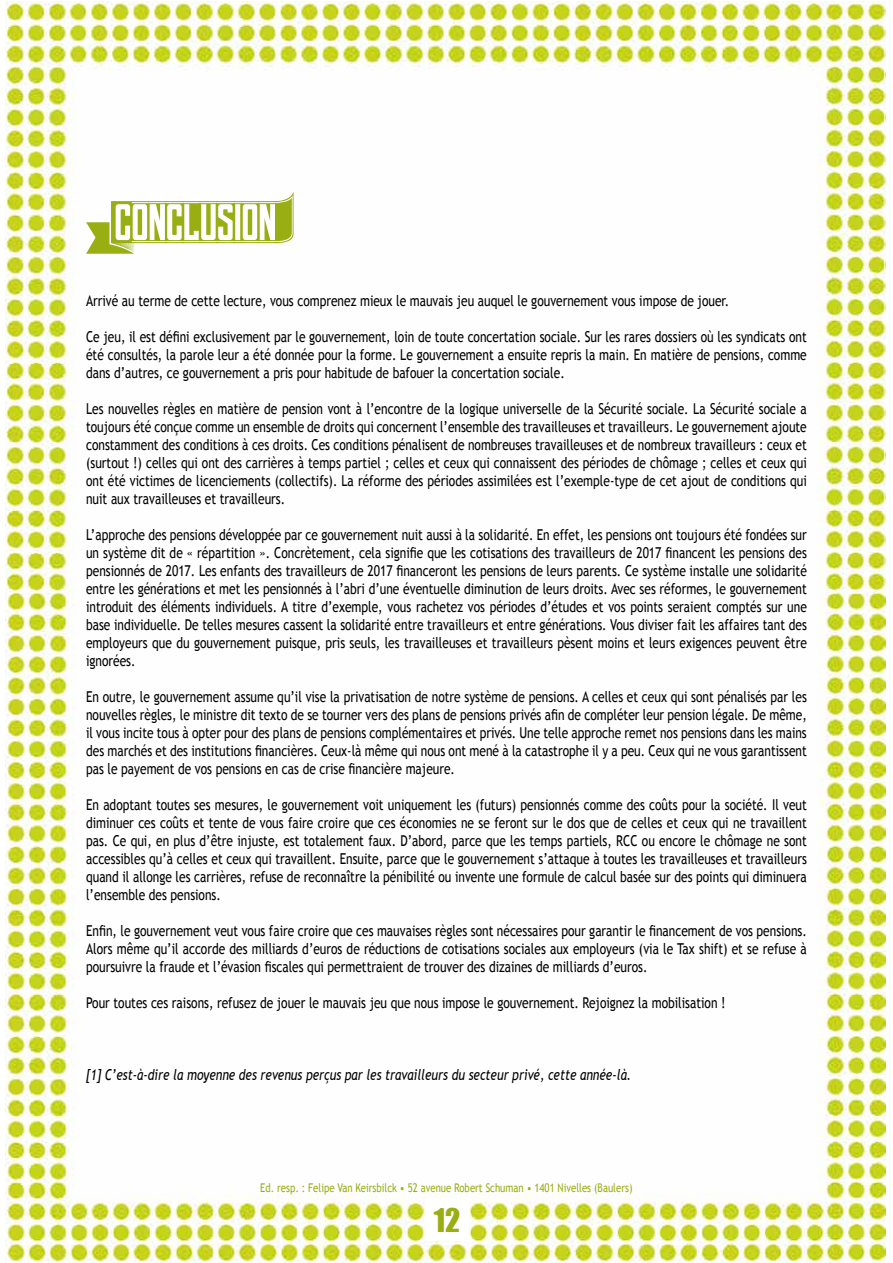
<style>
.page{position:relative;width:893px;height:1263px;background:#fff}
.page>*{position:absolute;margin:0;border:0;box-sizing:border-box;transform-origin:0 0}
.t1{font:30px "Impact";color:#99ae12}
.t2{font:15px/18px "Trebuchet MS";color:#000;text-align:justify;scale:.8 1}
.t3{font:italic 15px "Trebuchet MS";color:#000;scale:.8 1}
.t4{font:12px "Trebuchet MS";color:#99ae12;scale:.8 1}
</style>
<div class="page">
<img style="left:6px;top:1px;width:880px;height:1262px">
<div style="left:426px;top:1198px;width:42px;height:43px;background:#fff"></div>
<svg style="left:86px;top:191px;width:208px;height:63px"></svg>
<p class="t2" style="left:86px;top:292px;width:805px">Arrivé au terme de cette lecture, vous comprenez mieux le mauvais jeu auquel le gouvernement vous impose de jouer.</p>
<p class="t2" style="left:86px;top:328px;width:902px">Ce jeu, il est défini exclusivement par le gouvernement, loin de toute concertation sociale. Sur les rares dossiers où les syndicats ont été consultés, la parole leur a été donnée pour la forme. Le gouvernement a ensuite repris la main. En matière de pensions, comme dans d’autres, ce gouvernement a pris pour habitude de bafouer la concertation sociale.</p>
<p class="t2" style="left:86px;top:400px;width:902px">Les nouvelles règles en matière de pension vont à l’encontre de la logique universelle de la Sécurité sociale. La Sécurité sociale a toujours été conçue comme un ensemble de droits qui concernent l’ensemble des travailleuses et travailleurs. Le gouvernement ajoute constamment des conditions à ces droits. Ces conditions pénalisent de nombreuses travailleuses et de nombreux travailleurs : ceux et (surtout !) celles qui ont des carrières à temps partiel ; celles et ceux qui connaissent des périodes de chômage ; celles et ceux qui ont été victimes de licenciements (collectifs). La réforme des périodes assimilées est l’exemple-type de cet ajout de conditions qui nuit aux travailleuses et travailleurs.</p>
<p class="t2" style="left:86px;top:526px;width:902px">L’approche des pensions développée par ce gouvernement nuit aussi à la solidarité. En effet, les pensions ont toujours été fondées sur un système dit de « répartition ». Concrètement, cela signifie que les cotisations des travailleurs de 2017 financent les pensions des pensionnés de 2017. Les enfants des travailleurs de 2017 financeront les pensions de leurs parents. Ce système installe une solidarité entre les générations et met les pensionnés à l’abri d’une éventuelle diminution de leurs droits. Avec ses réformes, le gouvernement introduit des éléments individuels. A titre d’exemple, vous rachetez vos périodes d’études et vos points seraient comptés sur une base individuelle. De telles mesures cassent la solidarité entre travailleurs et entre générations. Vous diviser fait les affaires tant des employeurs que du gouvernement puisque, pris seuls, les travailleuses et travailleurs pèsent moins et leurs exigences peuvent être ignorées.</p>
<p class="t2" style="left:86px;top:688px;width:902px">En outre, le gouvernement assume qu’il vise la privatisation de notre système de pensions. A celles et ceux qui sont pénalisés par les nouvelles règles, le ministre dit texto de se tourner vers des plans de pensions privés afin de compléter leur pension légale. De même, il vous incite tous à opter pour des plans de pensions complémentaires et privés. Une telle approche remet nos pensions dans les mains des marchés et des institutions financières. Ceux-là même qui nous ont mené à la catastrophe il y a peu. Ceux qui ne vous garantissent pas le payement de vos pensions en cas de crise financière majeure.</p>
<p class="t2" style="left:86px;top:796px;width:902px">En adoptant toutes ses mesures, le gouvernement voit uniquement les (futurs) pensionnés comme des coûts pour la société. Il veut diminuer ces coûts et tente de vous faire croire que ces économies ne se feront sur le dos que de celles et ceux qui ne travaillent pas. Ce qui, en plus d’être injuste, est totalement faux. D’abord, parce que les temps partiels, RCC ou encore le chômage ne sont accessibles qu’à celles et ceux qui travaillent. Ensuite, parce que le gouvernement s’attaque à toutes les travailleuses et travailleurs quand il allonge les carrières, refuse de reconnaître la pénibilité ou invente une formule de calcul basée sur des points qui diminuera l’ensemble des pensions.</p>
<p class="t2" style="left:86px;top:922px;width:902px">Enfin, le gouvernement veut vous faire croire que ces mauvaises règles sont nécessaires pour garantir le financement de vos pensions.<br>Alors même qu’il accorde des milliards d’euros de réductions de cotisations sociales aux employeurs (via le Tax shift) et se refuse à poursuivre la fraude et l’évasion fiscales qui permettraient de trouver des dizaines de milliards d’euros.</p>
<p class="t2" style="left:86px;top:994px;width:801px">Pour toutes ces raisons, refusez de jouer le mauvais jeu que nous impose le gouvernement. Rejoignez la mobilisation !</p>
<p class="t3" style="left:86px;top:1066px;width:683px">[1] C’est-à-dire la moyenne des revenus perçus par les travailleurs du secteur privé, cette année-là.</p>
<p class="t4" style="left:260px;top:1181px;width:467px">Ed. resp. : Felipe Van Keirsbilck • 52 avenue Robert Schuman • 1401 Nivelles (Baulers)</p>
<h1 class="t1" style="left:434px;top:1196px;width:28px">12</h1>
</div>
